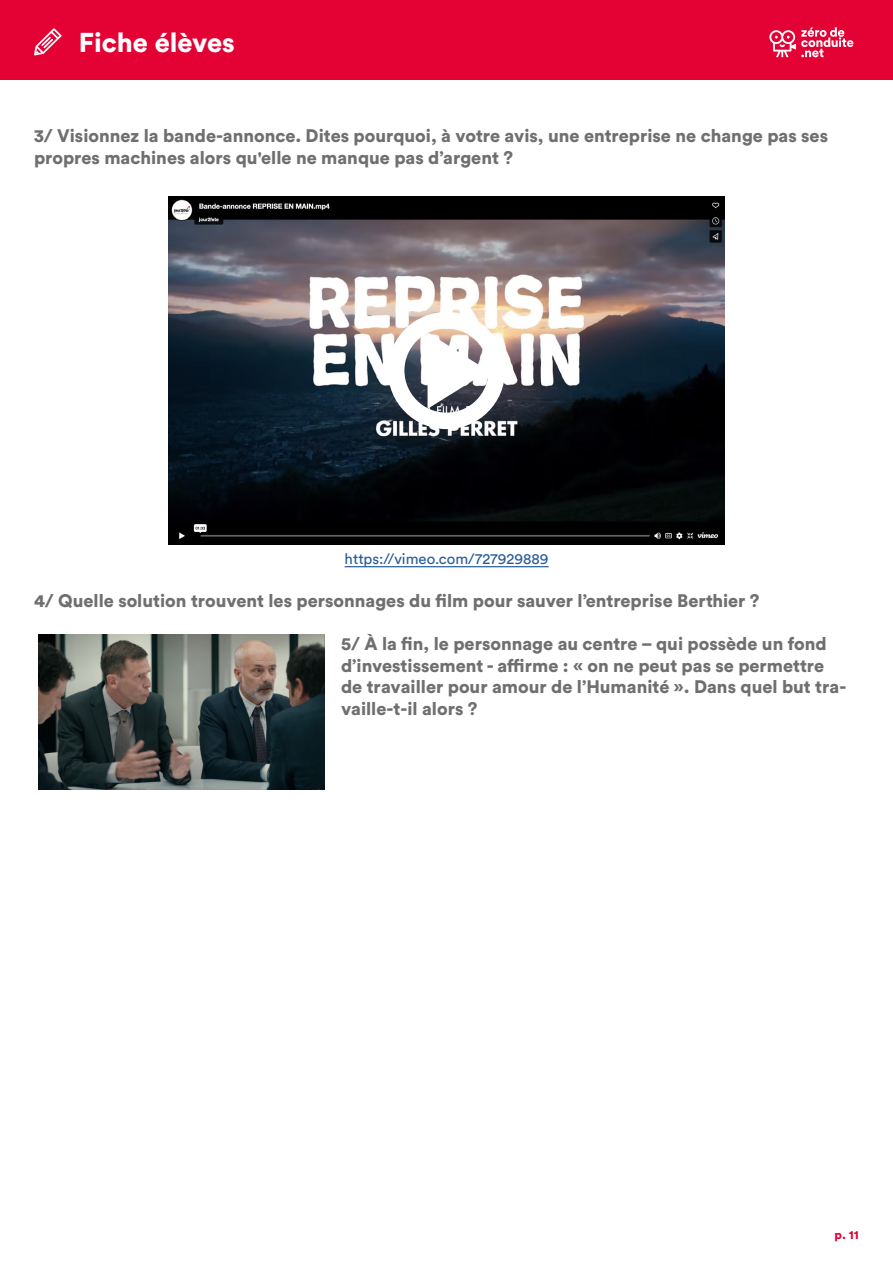
<style>
.page{position:relative;width:893px;height:1263px;background:#fff}
.page>*{position:absolute;margin:0;border:0;box-sizing:border-box;transform-origin:0 0}
.t1{font:27px "Circular Std Black";color:#fff}
.t2{font:18px/21.8px "Circular Std Black";color:#706f6f}
.t3{font:15px "Circular Std Book";color:#275b9b}
.t4{font:12px "Circular Std Black";color:#e40234}
</style>
<div class="page">
<div style="left:0;top:0;width:893px;height:80px;background:#e40234"></div>
<svg style="left:34px;top:28px;width:28px;height:27px"></svg>
<svg style="left:769px;top:27px;width:84px;height:30px"></svg>
<hr style="left:345px;top:566px;width:204px;height:1px;background:#275b9b">
<img style="left:168px;top:197px;width:557px;height:347px">
<div style="left:388px;top:312px;width:117px;height:117px;border:16px solid #fff;border-radius:50%"></div>
<svg style="left:424px;top:330px;width:68px;height:82px"></svg>
<img style="left:38px;top:635px;width:286px;height:155px">
<h1 class="t1" style="left:79px;top:24px;width:158px">Fiche élèves</h1>
<p class="t2" style="left:34px;top:125px;width:796px">3/ Visionnez la bande-annonce. Dites pourquoi, à votre avis, une entreprise ne change pas ses propres machines alors qu'elle ne manque pas d’argent ?</p>
<p class="t3" style="left:345px;top:549px;width:205px">https://vimeo.com/727929889</p>
<p class="t2" style="left:34px;top:589px;width:727px">4/ Quelle solution trouvent les personnages du film pour sauver l’entreprise Berthier ?</p>
<p class="t2" style="left:341px;top:632px;width:507px">5/ À la fin, le personnage au centre – qui possède un fond d’investissement - affirme : « on ne peut pas se permettre de travailler pour amour de l’Humanité ». Dans quel but tra&shy;vaille-t-il alors ?</p>
<p class="t4" style="left:834px;top:1226px;width:26px">p. 11</p>
</div>
